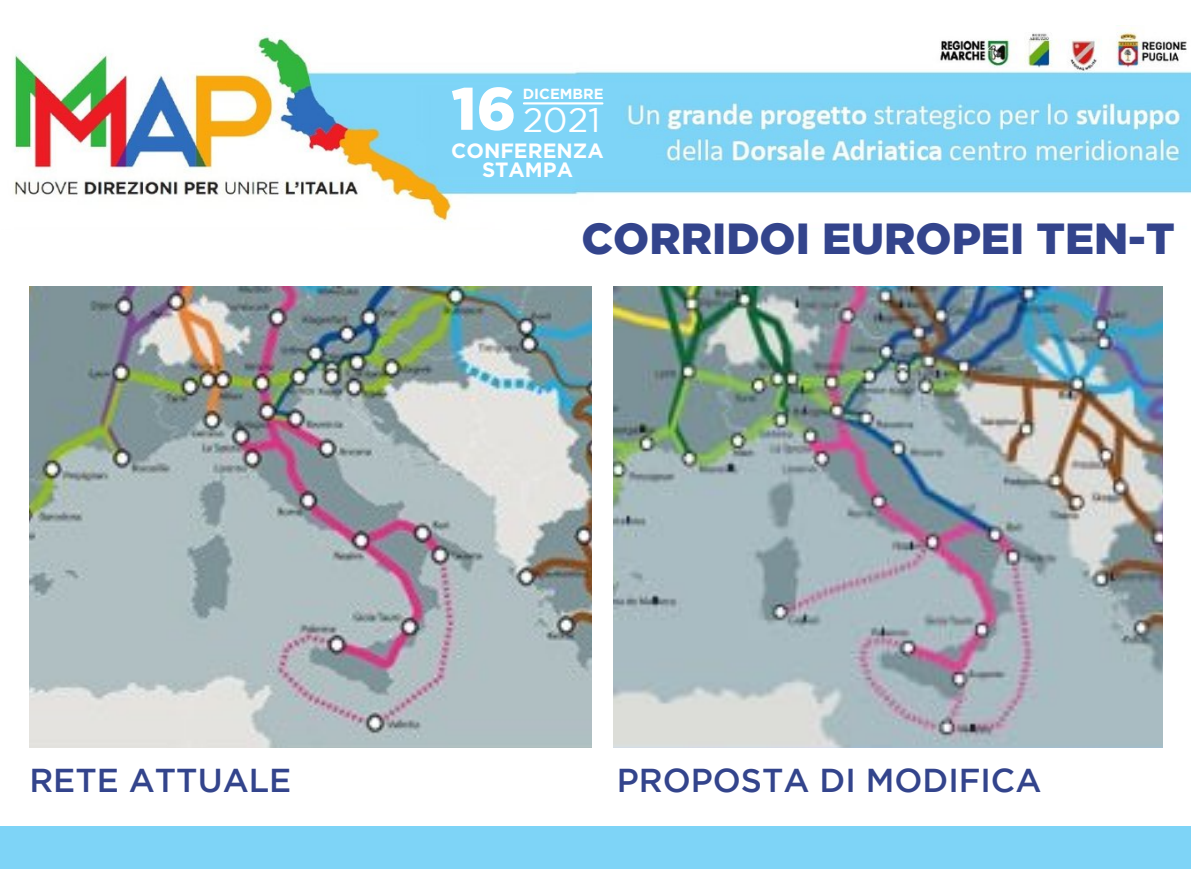
<style>
.page{position:relative;width:1191px;height:894px;background:#fff}
.page>*{position:absolute;margin:0;border:0;box-sizing:border-box;transform-origin:0 0}
.t1{font:900 59.7px "Gotham";color:#fff}
.t2{font:900 43.5px "Gotham";color:#33448c}
.t3{font:34.2px "Gotham";color:#fff}
.t4{font:500 33px "Gotham";color:#33448c}
.t5{font:700 20.7px "Gotham";color:#fff}
.t6{font:700 14.7px "Gotham";color:#fff}
</style>
<div class="page">
<img style="left:14px;top:25px;width:1176px;height:198px">
<div style="left:0;top:825px;width:1190px;height:43px;background:#7ed4f7"></div>
<img style="left:613px;top:286px;width:549px;height:461px">
<img style="left:29px;top:286px;width:562px;height:461px">
<hr style="left:524px;top:102px;width:78px;height:2px;background:#fff">
<p class="t1" style="left:451px;top:74px;width:66px">16</p>
<p class="t6" style="left:523px;top:85px;width:82px">DICEMBRE</p>
<p class="t3" style="left:523px;top:107px;width:79px">2021</p>
<p class="t5" style="left:451px;top:139px;width:154px">CONFERENZA</p>
<p class="t5" style="left:482px;top:158px;width:92px">STAMPA</p>
<p class="t2" style="left:581px;top:213px;width:594px">CORRIDOI EUROPEI TEN-T</p>
<p class="t4" style="left:29px;top:767px;width:263px">RETE ATTUALE</p>
<p class="t4" style="left:616px;top:767px;width:426px">PROPOSTA DI MODIFICA</p>
</div>
